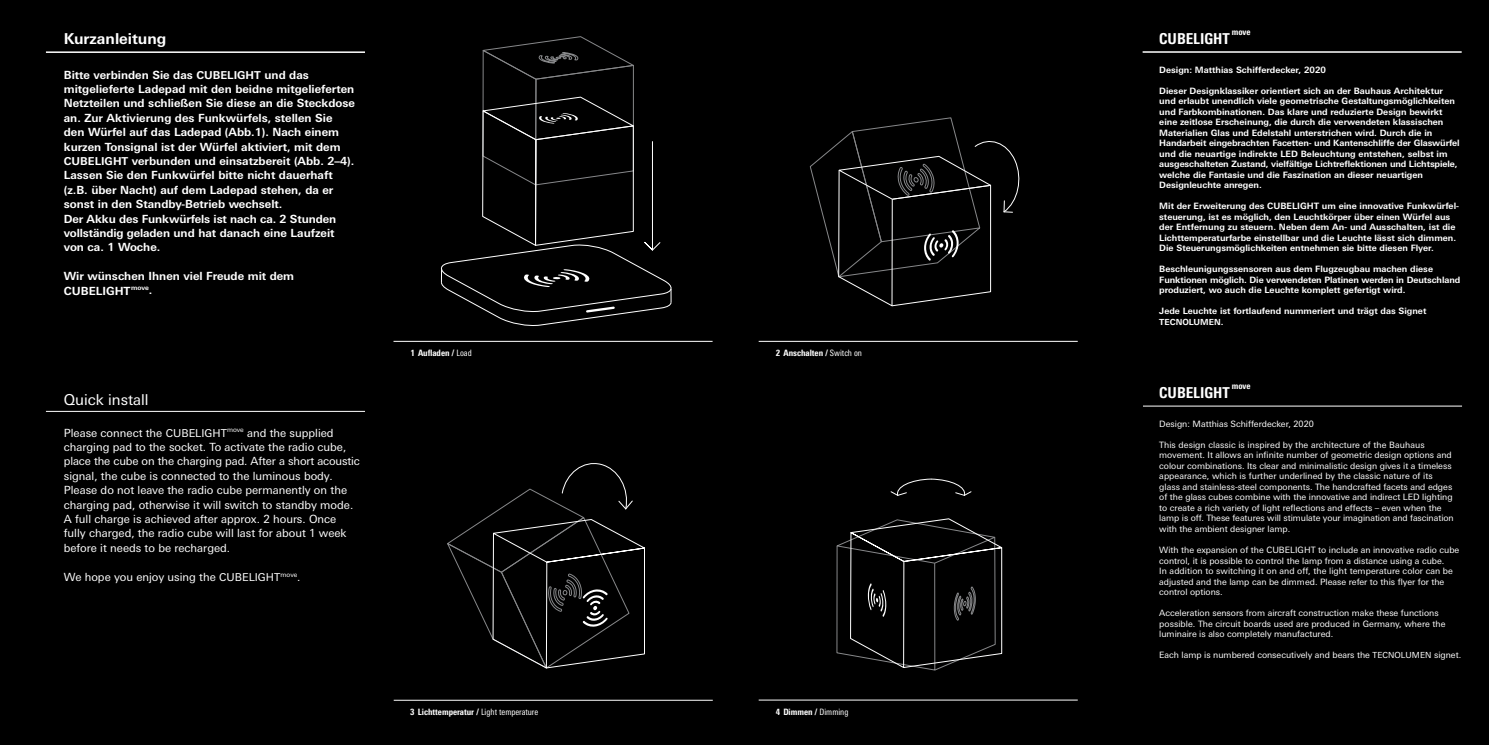
<style>
.page{position:relative;width:1489px;height:745px;background:#fff}
.page>*{position:absolute;margin:0;border:0;box-sizing:border-box;transform-origin:0 0}
.t1{font:800 condensed 15px "LT Univers";color:#fff}
.t2{font:700 15px "LT Univers Basic";color:#fff}
.t3{font:15px "LT Univers Basic";color:#fff}
.t4{font:700 11.25px/14.4px "LT Univers Basic";color:#fff}
.t5{font:11.25px/14.4px "LT Univers Basic";color:#fff}
.t6{font:700 8.75px/10.5px "LT Univers Basic";color:#fff}
.t7{font:8.75px/10.5px "LT Univers Basic";color:#fff}
.t8{font:800 condensed 8.75px "LT Univers";color:#fff}
.t9{font:700 8.38px "LT Univers Basic";color:#fff}
.s1{font-size:10.88px}
.s2{font-weight:400}
.s3{font-size:8.75px}
.s4{font-size:8.38px}
</style>
<div class="page">
<div style="left:0;top:0;width:1488px;height:744px;background:#000"></div>
<hr style="left:46px;top:51px;width:319px;height:2px;background:#fff">
<hr style="left:46px;top:411px;width:319px;height:1px;background:#fff">
<hr style="left:1142px;top:51px;width:319px;height:2px;background:#fff">
<hr style="left:1142px;top:405px;width:319px;height:1px;background:#fff">
<svg style="left:440px;top:36px;width:232px;height:290px"></svg>
<hr style="left:393px;top:341px;width:319px;height:1px;background:#fff">
<hr style="left:758px;top:341px;width:319px;height:1px;background:#fff">
<hr style="left:394px;top:699px;width:318px;height:1px;background:#fff">
<hr style="left:758px;top:699px;width:319px;height:1px;background:#fff">
<svg style="left:447px;top:463px;width:198px;height:205px"></svg>
<svg style="left:836px;top:518px;width:166px;height:152px"></svg>
<svg style="left:890px;top:478px;width:81px;height:18px"></svg>
<svg style="left:809px;top:117px;width:211px;height:190px"></svg>
<h1 class="t2" style="left:64px;top:30px;width:104px">Kurzanleitung</h1>
<p class="t4" style="left:64px;top:67px;width:293px">Bitte verbinden Sie das <span class="s1">CUBELIGHT</span> und das mitgelieferte Ladepad mit den beidne mitgelieferten Netzteilen und schließen Sie diese an die Steckdose an. Zur Aktivierung des Funkwürfels, stellen Sie den Würfel auf das Ladepad (Abb.1). Nach einem kurzen Tonsignal ist der Würfel aktiviert, mit dem <span class="s1">CUBELIGHT</span> verbunden und einsatzbereit (Abb. 2–4).<br>Lassen Sie den Funkwürfel bitte nicht dauerhaft (z.B. über Nacht) auf dem Ladepad stehen, da er sonst in den Standby-Betrieb wechselt.<br>Der Akku des Funkwürfels ist nach ca. 2 Stunden vollständig geladen und hat danach eine Laufzeit von ca. 1 Woche.</p>
<p class="t4" style="left:64px;top:269px;width:232px">Wir wünschen Ihnen viel Freude mit dem<br>CUBELIGHT<sup>move</sup>.</p>
<h1 class="t3" style="left:64px;top:391px;width:86px">Quick install</h1>
<p class="t5" style="left:64px;top:425px;width:298px">Please connect the <span class="s1">CUBELIGHT</span><sup>move</sup> and the supplied charging pad to the socket. To activate the radio cube, place the cube on the charging pad. After a short acoustic signal, the cube is connected to the luminous body.<br>Please do not leave the radio cube permanently on the charging pad, otherwise it will switch to standby mode.<br>A full charge is achieved after approx. 2 hours. Once fully charged, the radio cube will last for about 1 week before it needs to be recharged.</p>
<p class="t5" style="left:64px;top:569px;width:238px">We hope you enjoy using the <span class="s1">CUBELIGHT</span><sup>move</sup>.</p>
<p class="t8" style="left:410px;top:348px;width:63px">1 Aufladen / <span class="s2">Load</span></p>
<p class="t8" style="left:775px;top:348px;width:88px">2 Anschalten / <span class="s2">Switch on</span></p>
<p class="t8" style="left:410px;top:706px;width:129px">3 Lichttemperatur / <span class="s2">Light temperature</span></p>
<p class="t8" style="left:775px;top:706px;width:74px">4 Dimmen / <span class="s2">Dimming</span></p>
<p class="t8" style="left:1231px;top:27px;width:20px">move</p>
<p class="t6" style="left:1159px;top:64px;width:168px">Design: Matthias Schifferdecker, 2020</p>
<p class="t6" style="left:1159px;top:85px;width:302px">Dieser Designklassiker orientiert sich an der Bauhaus Architektur und erlaubt unendlich viele geometrische Gestaltungsmöglichkeiten und Farbkombinationen. Das klare und reduzierte Design bewirkt eine zeitlose Erscheinung, die durch die verwendeten klassischen Materialien Glas und Edelstahl unterstrichen wird. Durch die in Handarbeit eingebrachten Facetten- und Kantenschliffe der Glaswürfel und die neuartige indirekte LED Beleuchtung entstehen, selbst im ausgeschalteten Zustand, vielfältige Lichtreflektionen und Lichtspiele, welche die Fantasie und die Faszination an dieser neuartigen Designleuchte anregen.</p>
<p class="t6" style="left:1159px;top:201px;width:301px">Mit der Erweiterung des CUBELIGHT um eine innovative Funkwürfel&shy;steuerung, ist es möglich, den Leuchtkörper über einen Würfel aus der Entfernung zu steuern. Neben dem An- und Ausschalten, ist die Lichttemperaturfarbe einstellbar und die Leuchte lässt sich dimmen.<br>Die Steuerungsmöglichkeiten entnehmen sie bitte diesen Flyer.</p>
<p class="t6" style="left:1159px;top:264px;width:302px">Beschleunigungssensoren aus dem Flugzeugbau machen diese<br>Funktionen möglich. Die verwendeten Platinen werden in Deutschland produziert, wo auch die Leuchte komplett gefertigt wird.</p>
<p class="t6" style="left:1159px;top:306px;width:268px">Jede Leuchte ist fortlaufend nummeriert und trägt das Signet</p>
<p class="t9" style="left:1159px;top:316px;width:66px">TECNOLUMEN<span class="s3">.</span></p>
<h1 class="t1" style="left:1159px;top:30px;width:72px">CUBELIGHT</h1>
<p class="t8" style="left:1231px;top:380px;width:20px">move</p>
<p class="t7" style="left:1159px;top:418px;width:156px">Design: Matthias Schifferdecker, 2020</p>
<p class="t7" style="left:1159px;top:439px;width:296px">This design classic is inspired by the architecture of the Bauhaus movement. It allows an infinite number of geometric design options and colour combinations. Its clear and minimalistic design gives it a timeless appearance, which is further underlined by the classic nature of its glass and stainless-steel components. The handcrafted facets and edges of the glass cubes combine with the innovative and indirect LED lighting to create a rich variety of light reflections and effects – even when the lamp is off. These features will stimulate your imagination and fascination with the ambient designer lamp.</p>
<p class="t7" style="left:1159px;top:544px;width:301px">With the expansion of the CUBELIGHT to include an innovative radio cube control, it is possible to control the lamp from a distance using a cube.<br>In addition to switching it on and off, the light temperature color can be adjusted and the lamp can be dimmed. Please refer to this flyer for the control options.</p>
<p class="t7" style="left:1159px;top:607px;width:288px">Acceleration sensors from aircraft construction make these functions possible. The circuit boards used are produced in Germany, where the luminaire is also completely manufactured.</p>
<p class="t7" style="left:1159px;top:649px;width:303px">Each lamp is numbered consecutively and bears the <span class="s4">TECNOLUMEN</span> signet.</p>
<h1 class="t1" style="left:1159px;top:383px;width:72px">CUBELIGHT</h1>
</div>
